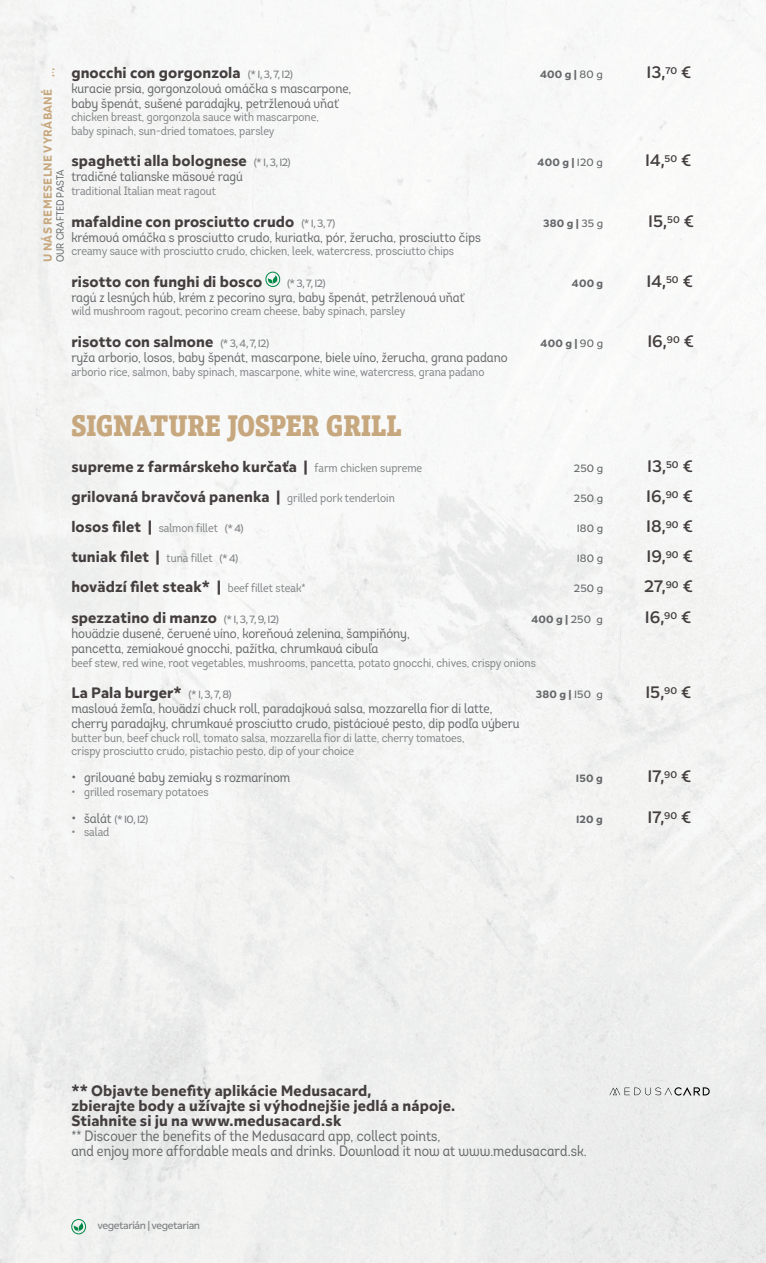
<style>
.page{position:relative;width:766px;height:1263px;background:#fff}
.page>*{position:absolute;margin:0;border:0;box-sizing:border-box;transform-origin:0 0}
.t1{font:900 30px "Schnebel Slab Pro Cond";letter-spacing:-.005em;color:#c7a77d}
.t2{font:600 16.5px "Inter";color:#443e3f}
.t3{font:800 15px/15px "Inter";letter-spacing:.01em;color:#443e3f}
.t4{font:15px/15px "Intro Cond Alt";letter-spacing:.005em;color:#66676a}
.t5{font:13.5px/15px "Intro Cond Alt";color:#66676a}
.t6{font:12px/13.5px "Intro Cond";color:#808285}
.t7{font:800 11.55px "Inter";letter-spacing:.025em;color:#c7a77d}
.t8{font:800 10.5px "Inter";letter-spacing:.02em;color:#66676a}
.t9{font:500 10.5px "Inter";letter-spacing:-.04em;color:#808285}
.t10{font:500 10.5px "Inter";letter-spacing:.02em;color:#66676a}
.t11{font:10.5px "Intro Cond Alt";color:#66676a}
.s1{font-weight:500;font-size:10.5px;color:#808285}
.s2{font-weight:500}
.s3{font-family:"Intro Cond";font-weight:400;font-size:12px;color:#808285}
.s4{font-family:"Inter";font-weight:800;font-size:15px;color:#443e3f}
.s5{font-family:"Inter";font-weight:500;font-size:10.5px}
.s6{font-size:14.1px}
.s7{font-family:"Intro Cond Alt";font-weight:400;font-size:14.1px;color:#66676a}
.s8{font-family:"Intro Cond Alt";font-weight:400;font-size:13.5px;color:#66676a}
</style>
<div class="page">
<img style="left:0;top:0;width:765px;height:1263px">
<div style="left:265px;top:272px;width:15px;height:15px;border:1px solid #008947;border-radius:50%"></div>
<svg style="left:267px;top:275px;width:10px;height:10px"></svg>
<div style="left:71px;top:1219px;width:15px;height:15px;border:1px solid #008947;border-radius:50%"></div>
<svg style="left:73px;top:1222px;width:10px;height:10px"></svg>
<svg style="left:609px;top:1087px;width:100px;height:8px"></svg>
<svg style="left:52px;top:68px;width:2px;height:8px"></svg>
<p class="t3" style="left:71px;top:65px;width:223px">gnocchi con gorgonzola <span class="s1">(* 1, 3, 7, 12)</span></p>
<p class="t8" style="left:540px;top:67px;width:64px">400 g | <span class="s2">80 g</span></p>
<p class="t2" style="left:646px;top:62px;width:46px">13,<sup>70</sup> €</p>
<p class="t5" style="left:71px;top:80px;width:281px">kuracie prsia, gorgonzolová omáčka s mascarpone, baby špenát, sušené paradajky, petržlenová vňať</p>
<p class="t6" style="left:71px;top:110px;width:249px">chicken breast, gorgonzola sauce with mascarpone, baby spinach, sun-dried tomatoes, parsley</p>
<p class="t3" style="left:71px;top:154px;width:221px">spaghetti alla bolognese <span class="s1">(* 1, 3, 12)</span></p>
<p class="t8" style="left:537px;top:156px;width:67px">400 g | <span class="s2">120 g</span></p>
<p class="t2" style="left:645px;top:150px;width:48px">14,<sup>50</sup> €</p>
<p class="t5" style="left:71px;top:169px;width:173px">tradičné talianske mäsové ragú</p>
<p class="t6" style="left:71px;top:184px;width:146px">traditional Italian meat ragout</p>
<p class="t3" style="left:71px;top:214px;width:265px">mafaldine con prosciutto crudo <span class="s1">(* 1, 3, 7)</span></p>
<p class="t8" style="left:543px;top:216px;width:62px">380 g | <span class="s2">35 g</span></p>
<p class="t2" style="left:648px;top:211px;width:47px">15,<sup>50</sup> €</p>
<p class="t5" style="left:71px;top:229px;width:411px">krémová omáčka s prosciutto crudo, kuriatka, pór, žerucha, prosciutto čips</p>
<p class="t6" style="left:71px;top:244px;width:384px">creamy sauce with prosciutto crudo, chicken, leek, watercress, prosciutto chips</p>
<p class="t3" style="left:71px;top:274px;width:192px">risotto con funghi di bosco</p>
<p class="t9" style="left:287px;top:277px;width:40px">(* 3, 7, 12)</p>
<p class="t8" style="left:571px;top:277px;width:33px">400 g</p>
<p class="t2" style="left:646px;top:271px;width:48px">14,<sup>50</sup> €</p>
<p class="t5" style="left:71px;top:290px;width:394px">ragú z lesných húb, krém z pecorino syra, baby špenát, petržlenová vňať</p>
<p class="t6" style="left:71px;top:305px;width:335px">wild mushroom ragout, pecorino cream cheese, baby spinach, parsley</p>
<p class="t3" style="left:71px;top:334px;width:199px">risotto con salmone <span class="s1">(* 3, 4, 7, 12)</span></p>
<p class="t8" style="left:540px;top:337px;width:64px">400 g | <span class="s2">90 g</span></p>
<p class="t2" style="left:647px;top:331px;width:48px">16,<sup>90</sup> €</p>
<p class="t5" style="left:71px;top:350px;width:437px">ryža arborio, losos, baby špenát, mascarpone, biele víno, žerucha, grana padano</p>
<p class="t6" style="left:71px;top:365px;width:414px">arborio rice, salmon, baby spinach, mascarpone, white wine, watercress, grana padano</p>
<h1 class="t1" style="left:71px;top:407px;width:331px">SIGNATURE JOSPER GRILL</h1>
<p class="t3" style="left:71px;top:459px;width:352px">supreme z farmárskeho kurčaťa | <span class="s3">farm chicken supreme</span></p>
<p class="t10" style="left:573px;top:462px;width:31px">250 g</p>
<p class="t2" style="left:647px;top:456px;width:47px">13,<sup>50</sup> €</p>
<p class="t3" style="left:71px;top:489px;width:325px">grilovaná bravčová panenka | <span class="s3">grilled pork tenderloin</span></p>
<p class="t10" style="left:573px;top:492px;width:31px">250 g</p>
<p class="t2" style="left:646px;top:486px;width:48px">16,<sup>90</sup> €</p>
<p class="t6" style="left:71px;top:521px;width:174px"><span class="s4">losos filet |</span> salmon fillet <span class="s5">(* 4)</span></p>
<p class="t10" style="left:576px;top:522px;width:28px">180 g</p>
<p class="t2" style="left:646px;top:516px;width:48px">18,<sup>90</sup> €</p>
<p class="t3" style="left:71px;top:549px;width:168px">tuniak filet | <span class="s3">tuna fillet</span> <span class="s1">(* 4)</span></p>
<p class="t10" style="left:576px;top:552px;width:28px">180 g</p>
<p class="t2" style="left:646px;top:546px;width:48px">19,<sup>90</sup> €</p>
<p class="t3" style="left:71px;top:579px;width:236px">hovädzí filet steak* | <span class="s3">beef fillet steak*</span></p>
<p class="t10" style="left:573px;top:582px;width:31px">250 g</p>
<p class="t2" style="left:644px;top:576px;width:50px">27,<sup>90</sup> €</p>
<p class="t3" style="left:71px;top:610px;width:209px">spezzatino di manzo <span class="s1">(* 1, 3, 7, 9, 12)</span></p>
<p class="t8" style="left:531px;top:613px;width:73px">400 g | <span class="s2">250 g</span></p>
<p class="t2" style="left:644px;top:607px;width:48px">16,<sup>90</sup> €</p>
<p class="t5" style="left:71px;top:626px;width:340px">hovädzie dusené, červené víno, koreňová zelenina, šampiňóny, pancetta, zemiakové gnocchi, pažítka, chrumkavá cibuľa</p>
<p class="t6" style="left:71px;top:656px;width:466px">beef stew, red wine, root vegetables, mushrooms, pancetta, potato gnocchi, chives, crispy onions</p>
<p class="t3" style="left:71px;top:685px;width:162px">La Pala burger* <span class="s1">(* 1, 3, 7, 8)</span></p>
<p class="t8" style="left:535px;top:688px;width:68px">380 g | <span class="s2">150 g</span></p>
<p class="t2" style="left:645px;top:682px;width:47px">15,<sup>90</sup> €</p>
<p class="t5" style="left:71px;top:701px;width:449px">maslová žemľa, hovädzí chuck roll, paradajková salsa, mozzarella fior di latte, cherry paradajky, chrumkavé prosciutto crudo, pistáciové pesto, dip podľa výberu</p>
<p class="t6" style="left:71px;top:731px;width:394px">butter bun, beef chuck roll, tomato salsa, mozzarella fior di latte, cherry tomatoes, crispy prosciutto crudo, pistachio pesto, dip of your choice</p>
<p class="t5" style="left:71px;top:770px;width:220px"><span class="s6">•</span> grilované baby zemiaky s rozmarínom</p>
<p class="t8" style="left:575px;top:772px;width:28px">150 g</p>
<p class="t2" style="left:647px;top:766px;width:45px">17,<sup>90</sup> €</p>
<p class="t6" style="left:71px;top:785px;width:139px">• grilled rosemary potatoes</p>
<p class="t9" style="left:71px;top:813px;width:79px"><span class="s7">•</span> <span class="s8">šalát</span> (* 10, 12)</p>
<p class="t8" style="left:576px;top:812px;width:28px">120 g</p>
<p class="t2" style="left:647px;top:807px;width:45px">17,<sup>90</sup> €</p>
<p class="t6" style="left:71px;top:825px;width:39px">• salad</p>
<p class="t7" style="left:41px;top:262px;width:175px;rotate:-90deg">U NÁS REMESELNE VYRÁBANÉ</p>
<p class="t11" style="left:54px;top:262px;width:94px;rotate:-90deg">OUR CRAFTED PASTA</p>
<p class="t3" style="left:71px;top:1083px;width:385px">** Objavte benefity aplikácie Medusacard,<br>zbierajte body a užívajte si výhodnejšie jedlá a nápoje.<br>Stiahnite si ju na www.medusacard.sk</p>
<p class="t4" style="left:71px;top:1128px;width:517px">** Discover the benefits of the Medusacard app, collect points,<br>and enjoy more affordable meals and drinks. Download it now at www.medusacard.sk.</p>
<p class="t9" style="left:97px;top:1219px;width:104px">vegetarián | vegetarian</p>
</div>
